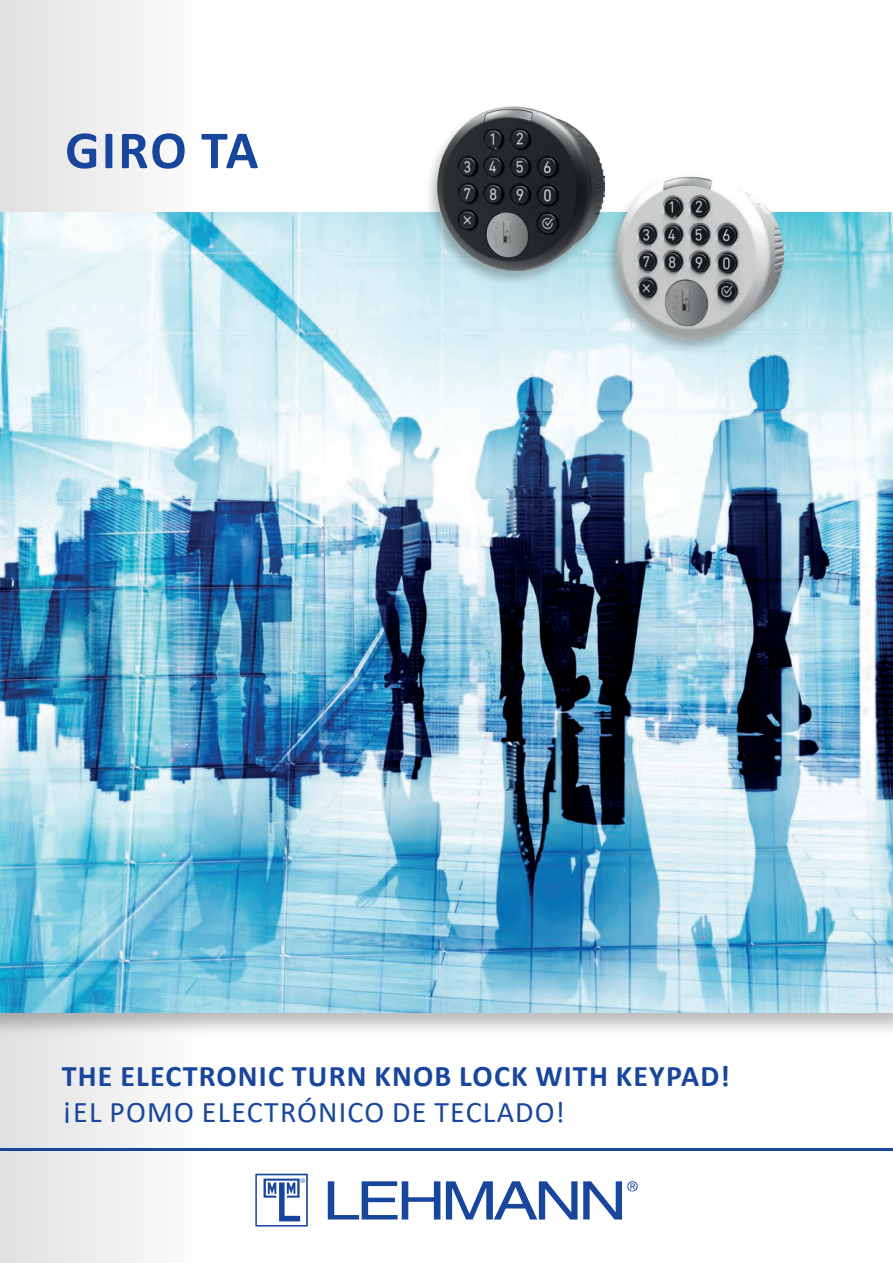
<style>
.page{position:relative;width:893px;height:1263px;background:#fff}
.page>*{position:absolute;margin:0;border:0;box-sizing:border-box;transform-origin:0 0}
.t1{font:700 54px "Calibri";letter-spacing:.035em;color:#18469d}
.t2{font:700 30px "Calibri";letter-spacing:.04em;color:#18469d}
.t3{font:30px "Calibri";letter-spacing:.04em;color:#18469d}
</style>
<div class="page">
<svg style="left:0;top:0;width:213px;height:1263px"></svg>
<div style="left:0;top:209px;width:893px;height:828px;background:#231f20;opacity:.3"></div>
<img style="left:0;top:213px;width:893px;height:799px">
<svg style="left:328px;top:1181px;width:310px;height:38px"></svg>
<svg style="left:255px;top:1174px;width:53px;height:52px"></svg>
<hr style="left:0;top:1148px;width:893px;height:2px;background:#18469d">
<div style="left:425px;top:105px;width:184px;height:182px;background:#231f20;opacity:.3"></div>
<img style="left:438px;top:106px;width:167px;height:164px">
<div style="left:603px;top:173px;width:185px;height:182px;background:#231f20;opacity:.3"></div>
<img style="left:617px;top:174px;width:166px;height:164px">
<h1 class="t1" style="left:65px;top:112px;width:195px">GIRO TA</h1>
<p class="t2" style="left:62px;top:1054px;width:669px">THE ELECTRONIC TURN KNOB LOCK WITH KEYPAD!</p>
<p class="t3" style="left:63px;top:1091px;width:504px">¡EL POMO ELECTRÓNICO DE TECLADO!</p>
</div>
